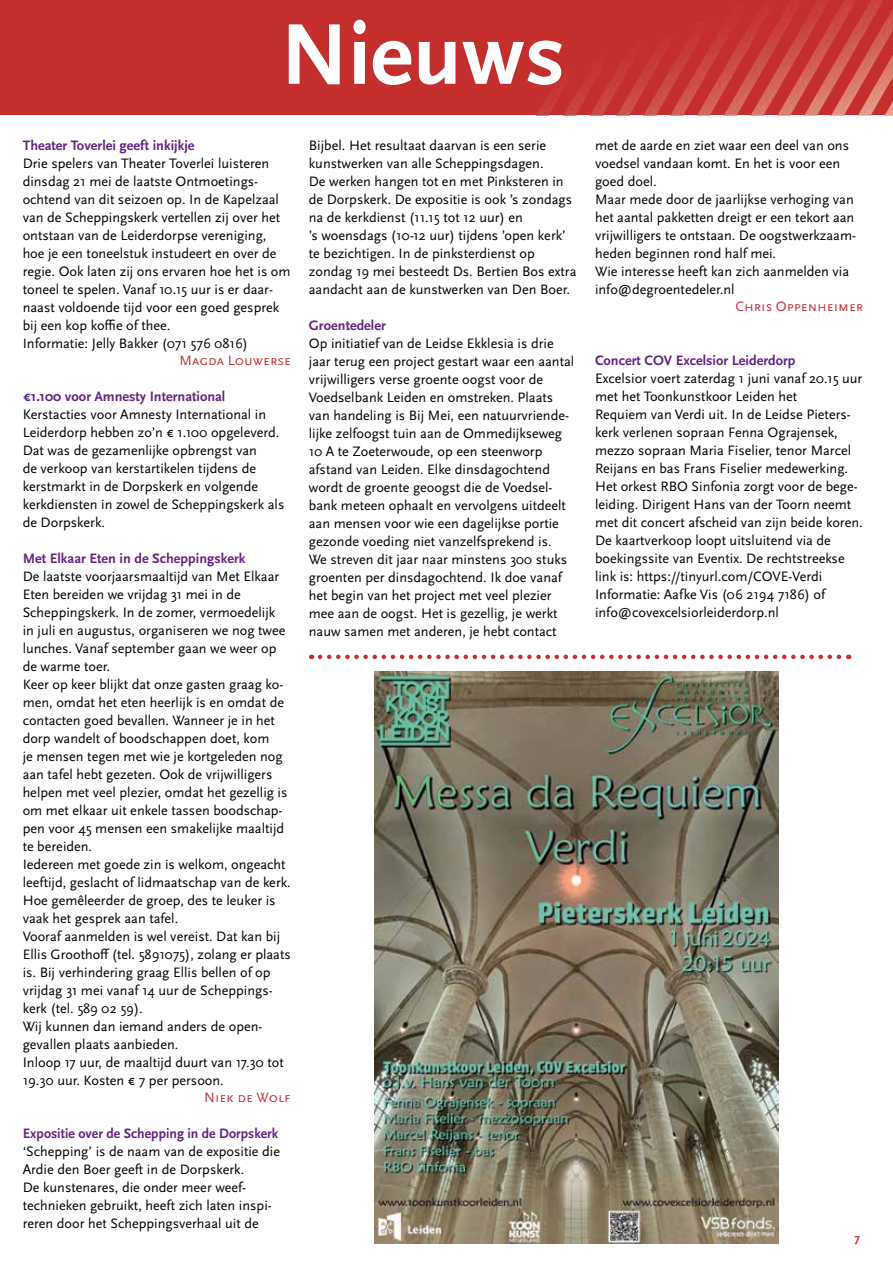
<style>
.page{position:relative;width:893px;height:1263px;background:#fff}
.page>*{position:absolute;margin:0;border:0;box-sizing:border-box;transform-origin:0 0}
.t1{font:700 90px "Scala Sans Pro";color:#fff}
.t2{font:14.25px/18px "Scala Sans Pro";color:#000}
.t3{font:700 14.25px "Scala Sans Pro";color:#662383}
.t4{font:14.25px "Scala Sans Caps";color:#c43236}
.t5{font:700 12px "Scala Sans Pro";color:#c43236}
</style>
<div class="page">
<div style="left:0;top:0;width:893px;height:115px;background:#c42e2d"></div>
<img style="left:536px;top:0;width:357px;height:116px">
<img style="left:375px;top:672px;width:403px;height:571px">
<svg style="left:320px;top:655px;width:529px;height:4px"></svg>
<h1 class="t1" style="left:280px;top:3px;width:287px">Nieuws</h1>
<p class="t3" style="left:23px;top:137px;width:173px">Theater Toverlei geeft inkijkje</p>
<p class="t2" style="left:23px;top:154px;width:269px">Drie spelers van Theater Toverlei luisteren dinsdag 21 mei de laatste Ontmoetings&shy;ochtend van dit seizoen op. In de Kapelzaal van de Scheppingskerk vertellen zij over het ontstaan van de Leiderdorpse vereniging, hoe je een toneelstuk instudeert en over de regie. Ook laten zij ons ervaren hoe het is om toneel te spelen. Vanaf 10.15 uur is er daar&shy;naast voldoende tijd voor een goed gesprek bij een kop koffie of thee.<br>Informatie: Jelly Bakker (071 576 0816)</p>
<p class="t4" style="left:180px;top:353px;width:113px">Magda Louwerse</p>
<p class="t3" style="left:23px;top:388px;width:204px">€1.100 voor Amnesty International</p>
<p class="t2" style="left:23px;top:406px;width:263px">Kerstacties voor Amnesty International in Leiderdorp hebben zo’n € 1.100 opgeleverd.<br>Dat was de gezamenlijke opbrengst van<br>de verkoop van kerstartikelen tijdens de kerstmarkt in de Dorpskerk en volgende kerkdiensten in zowel de Scheppingskerk als de Dorpskerk.</p>
<p class="t3" style="left:23px;top:550px;width:224px">Met Elkaar Eten in de Scheppingskerk</p>
<p class="t2" style="left:23px;top:568px;width:270px">De laatste voorjaarsmaaltijd van Met Elkaar Eten bereiden we vrijdag 31 mei in de Scheppingskerk. In de zomer, vermoedelijk<br>in juli en augustus, organiseren we nog twee lunches. Vanaf september gaan we weer op de warme toer.<br>Keer op keer blijkt dat onze gasten graag ko&shy;men, omdat het eten heerlijk is en omdat de contacten goed bevallen. Wanneer je in het dorp wandelt of boodschappen doet, kom<br>je mensen tegen met wie je kortgeleden nog aan tafel hebt gezeten. Ook de vrijwilligers helpen met veel plezier, omdat het gezellig is om met elkaar uit enkele tassen boodschap&shy;pen voor 45 mensen een smakelijke maaltijd te bereiden.<br>Iedereen met goede zin is welkom, ongeacht leeftijd, geslacht of lidmaatschap van de kerk.<br>Hoe gemêleerder de groep, des te leuker is vaak het gesprek aan tafel.<br>Vooraf aanmelden is wel vereist. Dat kan bij Ellis Groothoff (tel. 5891075), zolang er plaats is. Bij verhindering graag Ellis bellen of op vrijdag 31 mei vanaf 14 uur de Scheppings&shy;kerk (tel. 589 02 59).<br>Wij kunnen dan iemand anders de open&shy;gevallen plaats aanbieden.<br>Inloop 17 uur, de maaltijd duurt van 17.30 tot 19.30 uur. Kosten € 7 per persoon.</p>
<p class="t4" style="left:204px;top:1090px;width:88px">Niek de Wolf</p>
<p class="t3" style="left:23px;top:1125px;width:257px">Expositie over de Schepping in de Dorpskerk</p>
<p class="t2" style="left:23px;top:1143px;width:259px">‘Schepping’ is de naam van de expositie die Ardie den Boer geeft in de Dorpskerk.<br>De kunstenares, die onder meer weef&shy;technieken gebruikt, heeft zich laten inspi&shy;reren door het Scheppingsverhaal uit de</p>
<p class="t2" style="left:309px;top:136px;width:269px">Bijbel. Het resultaat daarvan is een serie kunstwerken van alle Scheppingsdagen.<br>De werken hangen tot en met Pinksteren in de Dorpskerk. De expositie is ook ’s zondags na de kerkdienst (11.15 tot 12 uur) en<br>’s woensdags (10-12 uur) tijdens ’open kerk’ te bezichtigen. In de pinksterdienst op zondag 19 mei besteedt Ds. Bertien Bos extra aandacht aan de kunstwerken van Den Boer.</p>
<p class="t3" style="left:309px;top:317px;width:79px">Groentedeler</p>
<p class="t2" style="left:309px;top:334px;width:267px">Op initiatief van de Leidse Ekklesia is drie jaar terug een project gestart waar een aantal vrijwilligers verse groente oogst voor de Voedselbank Leiden en omstreken. Plaats van handeling is Bij Mei, een natuurvriende&shy;lijke zelfoogst tuin aan de Ommedijkseweg 10 A te Zoeterwoude, op een steenworp afstand van Leiden. Elke dinsdagochtend wordt de groente geoogst die de Voedsel&shy;bank meteen ophaalt en vervolgens uitdeelt aan mensen voor wie een dagelijkse portie gezonde voeding niet vanzelfsprekend is.<br>We streven dit jaar naar minstens 300 stuks groenten per dinsdagochtend. Ik doe vanaf het begin van het project met veel plezier mee aan de oogst. Het is gezellig, je werkt nauw samen met anderen, je hebt contact</p>
<p class="t2" style="left:595px;top:136px;width:263px">met de aarde en ziet waar een deel van ons voedsel vandaan komt. En het is voor een goed doel.<br>Maar mede door de jaarlijkse verhoging van het aantal pakketten dreigt er een tekort aan vrijwilligers te ontstaan. De oogstwerkzaam&shy;heden beginnen rond half mei.<br>Wie interesse heeft kan zich aanmelden via info@degroentedeler.nl</p>
<p class="t4" style="left:736px;top:299px;width:129px">Chris Oppenheimer</p>
<p class="t3" style="left:595px;top:352px;width:202px">Concert COV Excelsior Leiderdorp</p>
<p class="t2" style="left:595px;top:369px;width:269px">Excelsior voert zaterdag 1 juni vanaf 20.15 uur met het Toonkunstkoor Leiden het<br>Requiem van Verdi uit. In de Leidse Pieters&shy;kerk verlenen sopraan Fenna Ograjensek, mezzo sopraan Maria Fiselier, tenor Marcel Reijans en bas Frans Fiselier medewerking.<br>Het orkest RBO Sinfonia zorgt voor de bege&shy;leiding. Dirigent Hans van der Toorn neemt met dit concert afscheid van zijn beide koren.<br>De kaartverkoop loopt uitsluitend via de boekingssite van Eventix. De rechtstreekse link is: https://tinyurl.com/COVE-Verdi Informatie: Aafke Vis (06 2194 7186) of info@covexcelsiorleiderdorp.nl</p>
<p class="t5" style="left:854px;top:1231px;width:7px">7</p>
</div>
